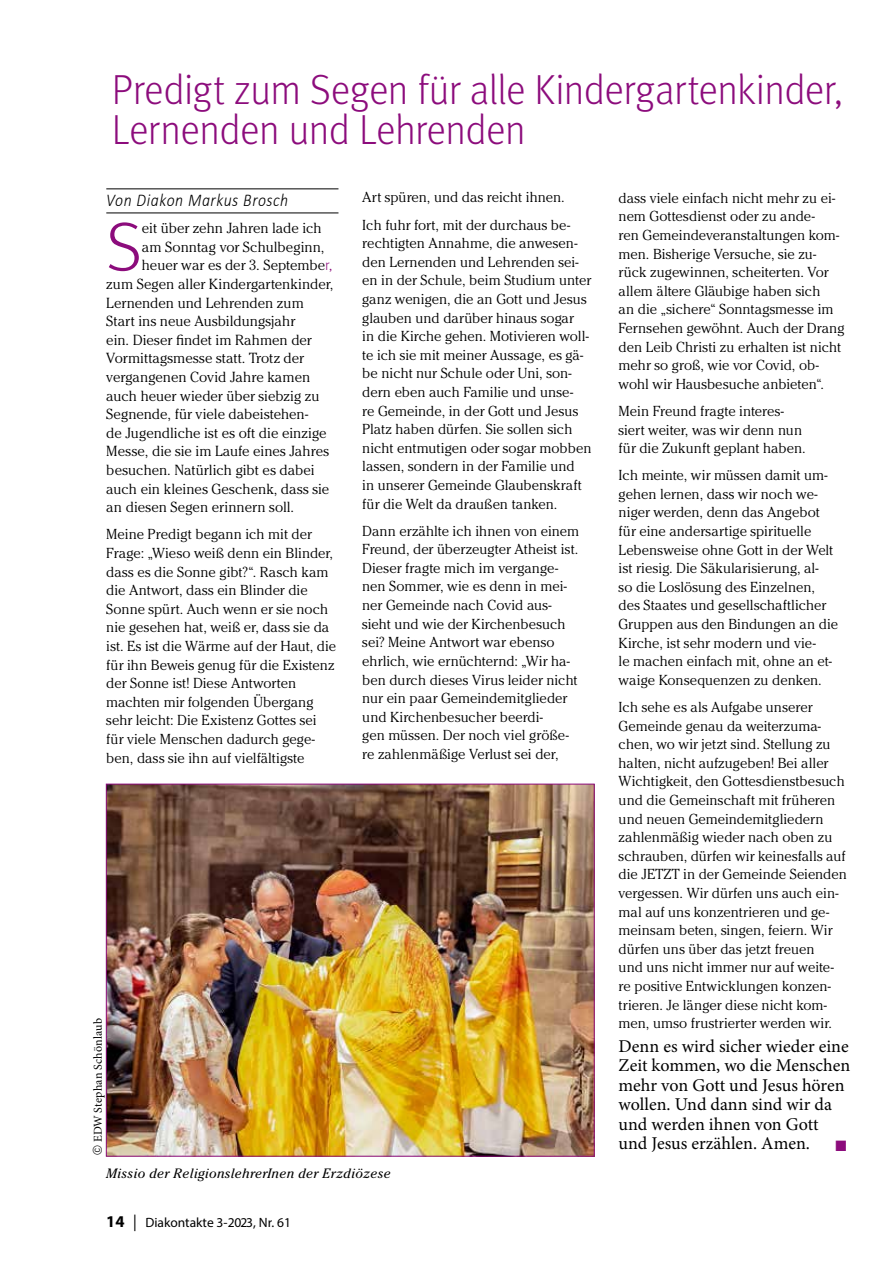
<style>
.page{position:relative;width:893px;height:1263px;background:#fff}
.page>*{position:absolute;margin:0;border:0;box-sizing:border-box;transform-origin:0 0}
.t1{font:300 68.85px "Meta OT";color:#8c0c7c}
.t2{font:300 42px/40.5px "Meta OT";letter-spacing:-.015em;color:#8c0c7c;scale:.95 1}
.t3{font:18px/19.5px "Minion Pro";color:#000}
.t4{font:italic 300 18px "Calibri";letter-spacing:.03em;color:#000;scale:.88 1}
.t5{font:300 14.55px "Cheltenham Std";color:#000}
.t6{font:300 14.4px/18.6px "Cheltenham Std";color:#000}
.t7{font:italic 13.5px "Cheltenham Std";letter-spacing:.02em;color:#000}
.t8{font:13.5px "Myriad Pro";color:#000}
.t9{font:12px "Minion Pro";letter-spacing:.01em;color:#000}
.s1{font-family:"Meta OT";color:#8c0c7c}
.s2{font-family:"Univers LT Std"}
.s3{font-weight:700;font-size:16.5px}
.s4{font-family:"Minion Pro";font-size:16.5px}
</style>
<div class="page">
<hr style="left:106px;top:189px;width:232px;height:1px;background:#000">
<hr style="left:106px;top:212px;width:232px;height:1px;background:#000">
<img style="left:108px;top:786px;width:484px;height:368px">
<h2 class="t2" style="left:112px;top:70px;width:771px">Predigt zum Segen für alle Kindergartenkinder,<br>Lernenden und Lehrenden</h2>
<p class="t4" style="left:106px;top:189px;width:208px">Von Diakon Markus Brosch</p>
<h1 class="t1" style="left:106px;top:206px;width:37px">S</h1>
<p class="t5" style="left:142px;top:220px;width:181px">eit über zehn Jahren lade ich</p>
<p class="t5" style="left:142px;top:238px;width:184px">am Sonntag vor Schulbeginn,</p>
<p class="t5" style="left:142px;top:257px;width:192px">heuer war es der 3. Septembe<span class="s1">r,</span></p>
<p class="t5" style="left:106px;top:276px;width:229px">zum Segen aller Kindergartenkinder,</p>
<p class="t5" style="left:106px;top:294px;width:199px">Lernenden und Lehrenden zum</p>
<p class="t5" style="left:106px;top:313px;width:190px">Start ins neue Ausbildungsjahr</p>
<p class="t5" style="left:106px;top:331px;width:207px">ein. Dieser findet im Rahmen der</p>
<p class="t5" style="left:106px;top:350px;width:199px">Vormittagsmesse statt. Trotz der</p>
<p class="t5" style="left:106px;top:369px;width:205px">vergangenen Covid Jahre kamen</p>
<p class="t5" style="left:106px;top:387px;width:215px">auch heuer wieder über siebzig zu</p>
<p class="t5" style="left:106px;top:406px;width:203px">Segnende, für viele dabeistehen-</p>
<p class="t5" style="left:106px;top:424px;width:222px">de Jugendliche ist es oft die einzige</p>
<p class="t5" style="left:106px;top:443px;width:224px">Messe, die sie im Laufe eines Jahres</p>
<p class="t5" style="left:106px;top:462px;width:210px">besuchen. Natürlich gibt es dabei</p>
<p class="t5" style="left:106px;top:480px;width:224px">auch ein kleines Geschenk, dass sie</p>
<p class="t5" style="left:106px;top:499px;width:189px">an diesen Segen erinnern soll.</p>
<p class="t6" style="left:106px;top:525px;width:231px">Meine Predigt begann ich mit der Frage: „Wieso weiß denn ein Blinder, dass es die Sonne gibt?“. Rasch kam die Antwort, dass ein Blinder die Sonne spürt. Auch wenn er sie noch nie gesehen hat, weiß er, dass sie da ist. Es ist die Wärme auf der Haut, die für ihn Beweis genug für die Existenz der Sonne ist! Diese Antworten machten mir folgenden Übergang sehr leicht: Die Existenz Gottes sei für viele Menschen dadurch gege&shy;ben, dass sie ihn auf vielfältigste</p>
<p class="t6" style="left:362px;top:184px;width:209px;line-height:27.2px">Art spüren, und das reicht ihnen.<br>Ich fuhr fort, mit der durchaus be-</p>
<p class="t6" style="left:362px;top:234px;width:231px">rechtigten Annahme, die anwesen&shy;den Lernenden und Lehrenden sei&shy;en in der Schule, beim Studium unter ganz wenigen, die an Gott und Jesus glauben und darüber hinaus sogar<br>in die Kirche gehen. Motivieren woll&shy;te ich sie mit meiner Aussage, es gä&shy;be nicht nur Schule oder Uni, son&shy;dern eben auch Familie und unse-<br>re Gemeinde, in der Gott und Jesus Platz haben dürfen. Sie sollen sich nicht entmutigen oder sogar mobben lassen, sondern in der Familie und<br>in unserer Gemeinde Glaubenskraft für die Welt da draußen tanken.</p>
<p class="t6" style="left:362px;top:521px;width:218px">Dann erzählte ich ihnen von einem<br>Freund, der überzeugter Atheist ist.<br>Dieser fragte mich im vergange&shy;nen Sommer, wie es denn in mei&shy;ner Gemeinde nach Covid aus&shy;sieht und wie der Kirchenbesuch sei? Meine Antwort war ebenso ehrlich, wie ernüchternd: „Wir ha&shy;ben durch dieses Virus leider nicht nur ein paar Gemeindemitglieder und Kirchenbesucher beerdi-<br>gen müssen. Der noch viel größe&shy;re zahlenmäßige Verlust sei der,</p>
<p class="t9" style="left:90px;top:1155px;width:139px;rotate:-90deg"><span class="s2">©</span> EDW Stephan Schönlaub</p>
<p class="t7" style="left:106px;top:1165px;width:286px">Missio der ReligionslehrerInen der Erzdiözese</p>
<p class="t8" style="left:106px;top:1214px;width:186px"><span class="s3">14</span> <span class="s4">|</span> Diakontakte 3-2023, Nr. 61</p>
<p class="t6" style="left:619px;top:188px;width:228px">dass viele einfach nicht mehr zu ei&shy;nem Gottesdienst oder zu ande-<br>ren Gemeindeveranstaltungen kom&shy;men. Bisherige Versuche, sie zu&shy;rück zugewinnen, scheiterten. Vor allem ältere Gläubige haben sich<br>an die „sichere“ Sonntagsmesse im Fernsehen gewöhnt. Auch der Drang den Leib Christi zu erhalten ist nicht mehr so groß, wie vor Covid, ob&shy;wohl wir Hausbesuche anbieten“.</p>
<p class="t6" style="left:619px;top:402px;width:188px">Mein Freund fragte interes&shy;siert weiter, was wir denn nun für die Zukunft geplant haben.</p>
<p class="t6" style="left:619px;top:466px;width:221px">Ich meinte, wir müssen damit um&shy;gehen lernen, dass wir noch we&shy;niger werden, denn das Angebot für eine andersartige spirituelle<br>Lebensweise ohne Gott in der Welt ist riesig. Die Säkularisierung, al-<br>so die Loslösung des Einzelnen, des Staates und gesellschaftlicher<br>Gruppen aus den Bindungen an die<br>Kirche, ist sehr modern und vie-<br>le machen einfach mit, ohne an et&shy;waige Konsequenzen zu denken.</p>
<p class="t6" style="left:619px;top:698px;width:230px">Ich sehe es als Aufgabe unserer Gemeinde genau da weiterzuma&shy;chen, wo wir jetzt sind. Stellung zu halten, nicht aufzugeben! Bei aller Wichtigkeit, den Gottesdienstbesuch und die Gemeinschaft mit früheren und neuen Gemeindemitgliedern zahlenmäßig wieder nach oben zu schrauben, dürfen wir keinesfalls auf die JETZT in der Gemeinde Seienden vergessen. Wir dürfen uns auch ein&shy;mal auf uns konzentrieren und ge&shy;meinsam beten, singen, feiern. Wir dürfen uns über das jetzt freuen<br>und uns nicht immer nur auf weite&shy;re positive Entwicklungen konzen&shy;trieren. Je länger diese nicht kom&shy;men, umso frustrierter werden wir.</p>
<p class="t3" style="left:619px;top:1036px;width:233px">Denn es wird sicher wieder eine<br>Zeit kommen, wo die Menschen mehr von Gott und Jesus hören wollen. Und dann sind wir da und werden ihnen von Gott und Jesus erzählen. Amen.</p>
</div>
